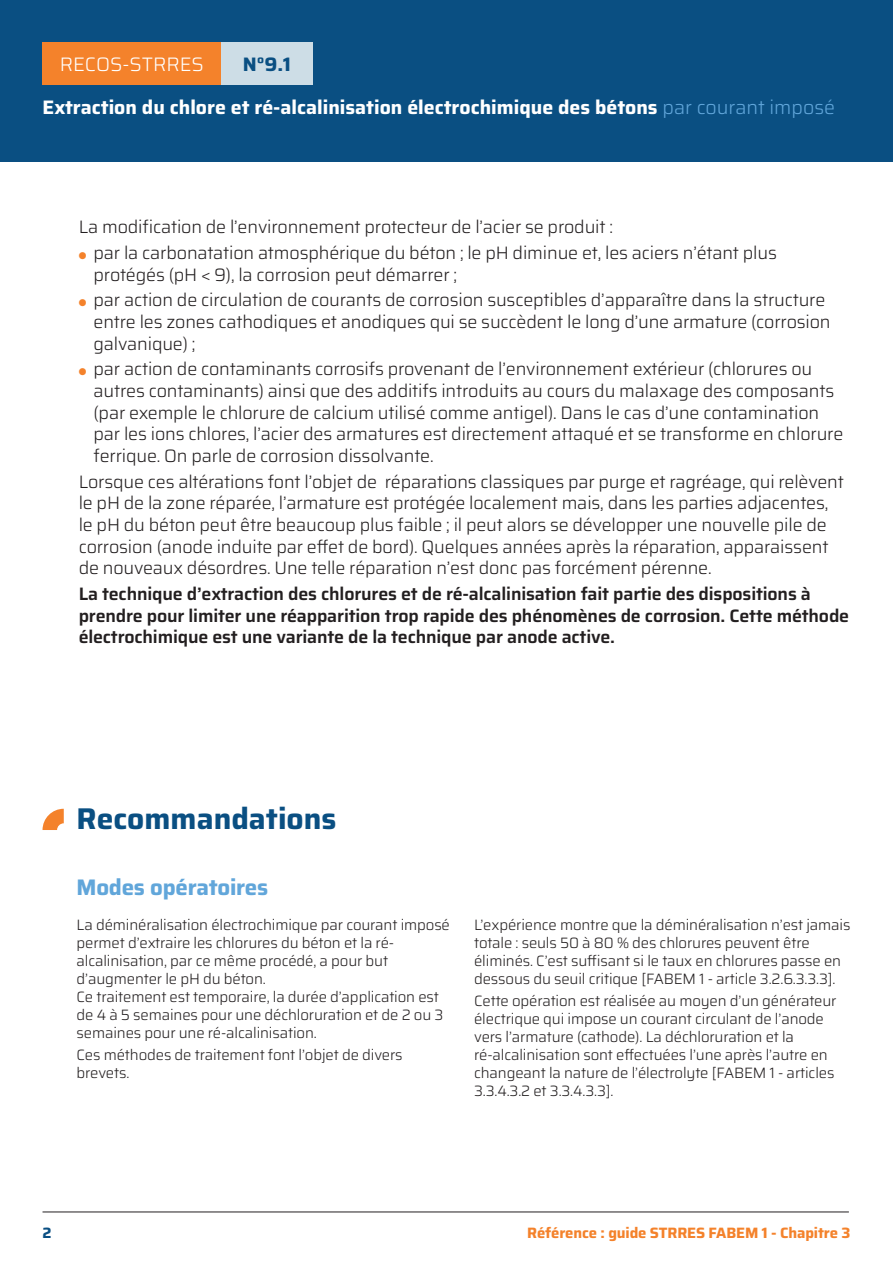
<style>
.page{position:relative;width:893px;height:1263px;background:#fff}
.page>*{position:absolute;margin:0;border:0;box-sizing:border-box;transform-origin:0 0}
.t1{font:700 30px "Saira";color:#0a4f82}
.N1_TITRE_blu_clair{font:700 22.5px "Saira";letter-spacing:-.01em;color:#61a6da}
.t2{font:700 19.5px "Saira";color:#fff}
.t3{font:300 19.5px "Saira";color:#fff}
.t4{font:700 19.5px "Saira";color:#0a4f82}
.N0_Text{font:300 18px/21.6px "Saira";letter-spacing:-.01em;color:#231f20}
.N0_Text-2{font:600 18px/21.6px "Saira";letter-spacing:-.01em;color:#231f20}
.N2_Text{font:300 15px/18px "Saira";letter-spacing:-.01em;color:#231f20}
.t5{font:700 15px "Saira";letter-spacing:-.01em;color:#f4822b}
.t6{font:700 15px "Saira";color:#0a4f82}
.s1{font-weight:300;color:#61a6da}
.s2{color:#f4822b}
</style>
<div class="page">
<div style="left:0;top:0;width:893px;height:162px;background:#0a4f82"></div>
<div style="left:43px;top:43px;width:178px;height:42px;background:#f4822b"></div>
<div style="left:221px;top:43px;width:92px;height:42px;background:#cddde6"></div>
<hr style="left:43px;top:1212px;width:806px;height:1px;background:#231f20">
<svg style="left:43px;top:809px;width:21px;height:21px"></svg>
<p class="t3" style="left:60px;top:48px;width:145px">RECOS-STRRES</p>
<p class="t4" style="left:243px;top:48px;width:50px">N°9.1</p>
<p class="t2" style="left:43px;top:92px;width:794px">Extraction du chlore et ré-alcalinisation électrochimique des bétons <span class="s1">par courant imposé</span></p>
<p class="N0_Text" style="left:79px;top:215px;width:536px">La modification de l’environnement protecteur de l’acier se produit :</p>
<p class="N0_Text" style="left:94px;top:241px;width:685px;text-indent:-15px"><span class="s2">●</span> par la carbonatation atmosphérique du béton ; le pH diminue et, les aciers n’étant plus protégés (pH &lt; 9), la corrosion peut démarrer ;</p>
<p class="N0_Text" style="left:94px;top:289px;width:738px;text-indent:-15px"><span class="s2">●</span> par action de circulation de courants de corrosion susceptibles d’apparaître dans la structure entre les zones cathodiques et anodiques qui se succèdent le long d’une armature (corrosion galvanique) ;</p>
<p class="N0_Text" style="left:94px;top:358px;width:751px;text-indent:-15px"><span class="s2">●</span> par action de contaminants corrosifs provenant de l’environnement extérieur (chlorures ou autres contaminants) ainsi que des additifs introduits au cours du malaxage des composants (par exemple le chlorure de calcium utilisé comme antigel). Dans le cas d’une contamination par les ions chlores, l’acier des armatures est directement attaqué et se transforme en chlorure ferrique. On parle de corrosion dissolvante.</p>
<p class="N0_Text" style="left:79px;top:470px;width:767px">Lorsque ces altérations font l’objet de réparations classiques par purge et ragréage, qui relèvent le pH de la zone réparée, l’armature est protégée localement mais, dans les parties adjacentes, le pH du béton peut être beaucoup plus faible ; il peut alors se développer une nouvelle pile de corrosion (anode induite par effet de bord). Quelques années après la réparation, apparaissent de nouveaux désordres. Une telle réparation n’est donc pas forcément pérenne.</p>
<p class="N0_Text-2" style="left:79px;top:582px;width:772px">La technique d’extraction des chlorures et de ré-alcalinisation fait partie des dispositions à prendre pour limiter une réapparition trop rapide des phénomènes de corrosion. Cette méthode électrochimique est une variante de la technique par anode active.</p>
<p class="t1" style="left:77px;top:794px;width:261px">Recommandations</p>
<p class="N1_TITRE_blu_clair" style="left:77px;top:869px;width:193px">Modes opératoires</p>
<p class="N2_Text" style="left:77px;top:915px;width:375px">La déminéralisation électrochimique par courant imposé permet d’extraire les chlorures du béton et la ré&shy;alcalinisation, par ce même procédé, a pour but d’augmenter le pH du béton.<br>Ce traitement est temporaire, la durée d’application est de 4 à 5 semaines pour une déchloruration et de 2 ou 3 semaines pour une ré-alcalinisation.</p>
<p class="N2_Text" style="left:77px;top:1046px;width:328px">Ces méthodes de traitement font l’objet de divers brevets.</p>
<p class="N2_Text" style="left:474px;top:915px;width:378px">L’expérience montre que la déminéralisation n’est jamais totale : seuls 50 à 80 % des chlorures peuvent être éliminés. C’est suffisant si le taux en chlorures passe en dessous du seuil critique [FABEM 1 - article 3.2.6.3.3.3].</p>
<p class="N2_Text" style="left:474px;top:992px;width:364px">Cette opération est réalisée au moyen d’un générateur électrique qui impose un courant circulant de l’anode vers l’armature (cathode). La déchloruration et la ré-alcalinisation sont effectuées l’une après l’autre en changeant la nature de l’électrolyte [FABEM 1 - articles 3.3.4.3.2 et 3.3.4.3.3].</p>
<p class="t6" style="left:43px;top:1220px;width:11px">2</p>
<p class="t5" style="left:527px;top:1220px;width:325px">Référence : guide STRRES FABEM 1 - Chapitre 3</p>
</div>
